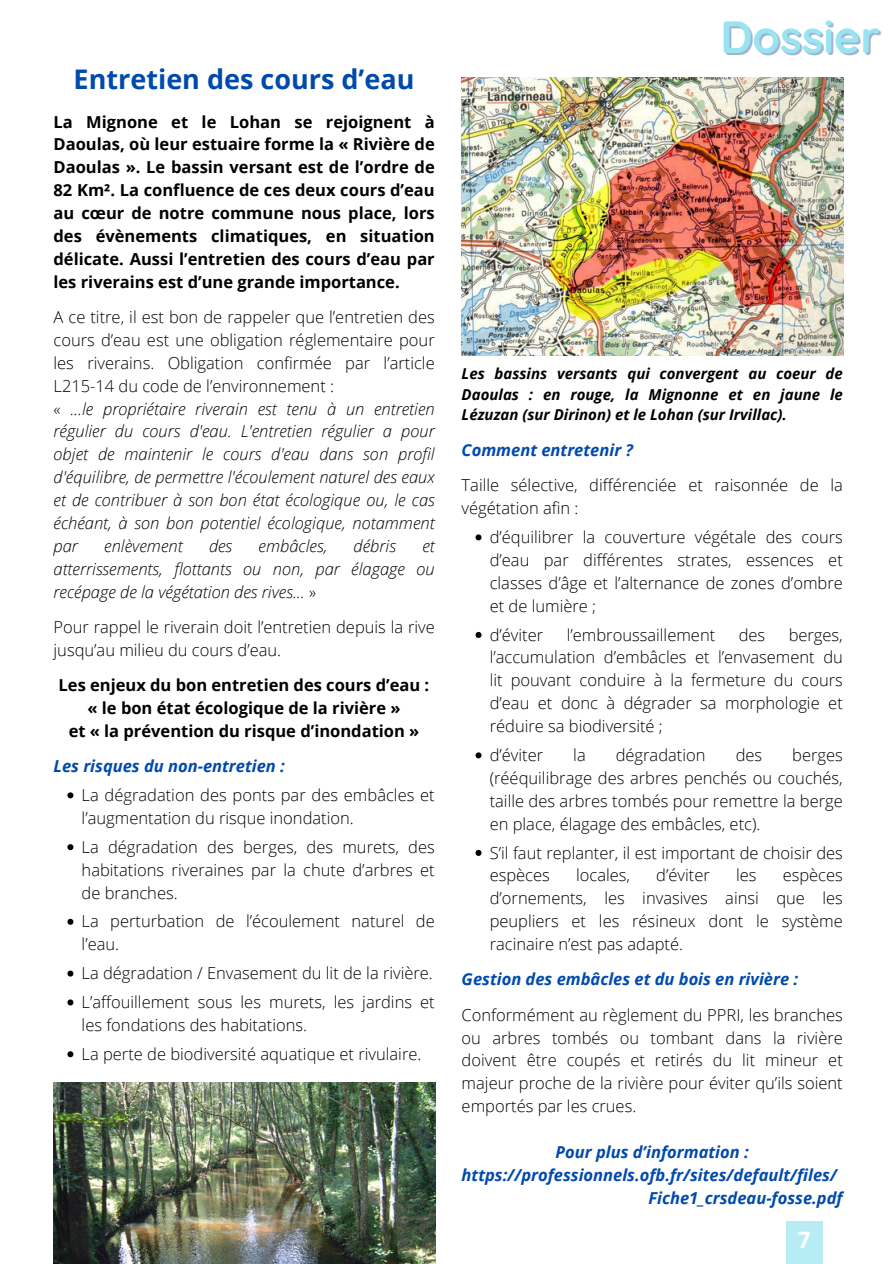
<style>
.page{position:relative;width:893px;height:1264px;background:#fff}
.page>*{position:absolute;margin:0;border:0;box-sizing:border-box;transform-origin:0 0}
.t1{font:700 45px "Quicksand";color:#9ae4f1}
.t2{font:700 27px "Open Sans";color:#004aad}
.t3{font:700 22.5px "Open Sans";color:#fff}
.t4{font:300 16.5px/22.8px "Open Sans";color:#000;text-align:justify}
.t5{font:700 16.5px/22.8px "Open Sans";color:#000;text-align:justify}
.t6{font:italic 300 16.5px/22.8px "Open Sans";color:#000;text-align:justify}
.t7{font:italic 700 16.5px "Open Sans";color:#004aad}
.t8{font:italic 700 15px/20.2px "Open Sans";color:#000;text-align:justify}
.s1{font-style:normal}
</style>
<div class="page">
<div style="left:786px;top:1220px;width:36px;height:43px;background:#b8ecf5"></div>
<img style="left:461px;top:78px;width:382px;height:277px">
<img style="left:54px;top:1082px;width:381px;height:181px">
<svg style="left:67px;top:792px;width:6px;height:6px"></svg>
<svg style="left:67px;top:844px;width:6px;height:6px"></svg>
<svg style="left:67px;top:918px;width:6px;height:6px"></svg>
<svg style="left:67px;top:970px;width:6px;height:6px"></svg>
<svg style="left:67px;top:999px;width:6px;height:6px"></svg>
<svg style="left:67px;top:1051px;width:6px;height:6px"></svg>
<svg style="left:475px;top:534px;width:6px;height:6px"></svg>
<svg style="left:475px;top:632px;width:6px;height:6px"></svg>
<svg style="left:475px;top:752px;width:6px;height:6px"></svg>
<svg style="left:475px;top:850px;width:6px;height:6px"></svg>
<p class="t2" style="left:74px;top:60px;width:342px">Entretien des cours d’eau</p>
<p class="t5" style="left:54px;top:110px;width:383px">La Mignone et le Lohan se rejoignent à Daoulas, où leur estuaire forme la « Rivière de Daoulas ». Le bassin versant est de l’ordre de 82 Km². La confluence de ces deux cours d’eau au cœur de notre commune nous place, lors des évènements climatiques, en situation délicate. Aussi l’entretien des cours d’eau par les riverains est d’une grande importance.</p>
<p class="t4" style="left:54px;top:305px;width:382px">A ce titre, il est bon de rappeler que l’entretien des cours d’eau est une obligation réglementaire pour les riverains. Obligation confirmée par l’article L215-14 du code de l’environnement :</p>
<p class="t6" style="left:54px;top:397px;width:383px"><span class="s1">«</span> ...le propriétaire riverain est tenu à un entretien régulier du cours d'eau. L'entretien régulier a pour objet de maintenir le cours d'eau dans son profil d'équilibre, de permettre l'écoulement naturel des eaux et de contribuer à son bon état écologique ou, le cas échéant, à son bon potentiel écologique, notamment par</p>
<p class="t6" style="left:104px;top:534px;width:80px">enlèvement</p>
<p class="t6" style="left:209px;top:534px;width:25px">des</p>
<p class="t6" style="left:258px;top:534px;width:70px">embâcles,</p>
<p class="t6" style="left:353px;top:534px;width:44px">débris</p>
<p class="t6" style="left:54px;top:534px;width:383px;text-indent:369px">et atterrissements, flottants ou non, par élagage ou recépage de la végétation des rives... <span class="s1">»</span></p>
<p class="t4" style="left:54px;top:615px;width:382px">Pour rappel le riverain doit l’entretien depuis la rive jusqu’au milieu du cours d’eau.</p>
<p class="t5" style="left:59px;top:673px;width:372px">Les enjeux du bon entretien des cours d’eau :</p>
<p class="t5" style="left:87px;top:696px;width:314px">« le bon état écologique de la rivière »</p>
<p class="t5" style="left:69px;top:719px;width:352px">et « la prévention du risque d’inondation »</p>
<p class="t7" style="left:54px;top:754px;width:233px">Les risques du non-entretien :</p>
<p class="t4" style="left:82px;top:783px;width:354px">La dégradation des ponts par des embâcles et l’augmentation du risque inondation.</p>
<p class="t4" style="left:82px;top:835px;width:354px">La dégradation des berges, des murets, des habitations riveraines par la chute d’arbres et de branches.</p>
<p class="t4" style="left:82px;top:909px;width:354px">La perturbation de l’écoulement naturel de l’eau.</p>
<p class="t4" style="left:82px;top:961px;width:353px">La dégradation / Envasement du lit de la rivière.</p>
<p class="t4" style="left:82px;top:990px;width:354px">L’affouillement sous les murets, les jardins et les fondations des habitations.</p>
<p class="t4" style="left:82px;top:1042px;width:341px">La perte de biodiversité aquatique et rivulaire.</p>
<p class="t1" style="left:720px;top:8px;width:161px">Dossier</p>
<p class="t8" style="left:461px;top:363px;width:383px">Les bassins versants qui convergent au coeur de Daoulas : en rouge, la Mignonne et en jaune le Lézuzan (sur Dirinon) et le Lohan (sur Irvillac).</p>
<p class="t7" style="left:461px;top:438px;width:173px">Comment entretenir ?</p>
<p class="t4" style="left:461px;top:473px;width:383px">Taille sélective, différenciée et raisonnée de la végétation afin :</p>
<p class="t4" style="left:489px;top:525px;width:354px">d’équilibrer la couverture végétale des cours d’eau par différentes strates, essences et classes d’âge et l’alternance de zones d’ombre et de lumière ;</p>
<p class="t4" style="left:489px;top:622px;width:55px">d’éviter</p>
<p class="t4" style="left:566px;top:622px;width:150px">l’embroussaillement</p>
<p class="t4" style="left:738px;top:622px;width:28px">des</p>
<p class="t4" style="left:489px;top:622px;width:354px;text-indent:299px">berges, l’accumulation d’embâcles et l’envasement du lit pouvant conduire à la fermeture du cours d’eau et donc à dégrader sa morphologie et réduire sa biodiversité ;</p>
<p class="t4" style="left:489px;top:743px;width:55px">d’éviter</p>
<p class="t4" style="left:573px;top:743px;width:14px">la</p>
<p class="t4" style="left:615px;top:743px;width:91px">dégradation</p>
<p class="t4" style="left:735px;top:743px;width:28px">des</p>
<p class="t4" style="left:489px;top:743px;width:354px;text-indent:302px">berges (rééquilibrage des arbres penchés ou couchés, taille des arbres tombés pour remettre la berge en place, élagage des embâcles, etc).</p>
<p class="t4" style="left:489px;top:840px;width:354px">S’il faut replanter, il est important de choisir des espèces</p>
<p class="t4" style="left:489px;top:863px;width:354px;text-indent:293px">espèces d’ornements, les invasives ainsi que les peupliers et les résineux dont le système racinaire n’est pas adapté.</p>
<p class="t7" style="left:461px;top:967px;width:338px">Gestion des embâcles et du bois en rivière :</p>
<p class="t4" style="left:461px;top:1002px;width:382px">Conformément au règlement du PPRI, les branches ou arbres tombés ou tombant dans la rivière doivent être coupés et retirés du lit mineur et majeur proche de la rivière pour éviter qu’ils soient emportés par les crues.</p>
<p class="t7" style="left:555px;top:1140px;width:194px">Pour plus d’information :</p>
<p class="t7" style="left:461px;top:1163px;width:377px">https://professionnels.ofb.fr/sites/default/files/</p>
<p class="t7" style="left:648px;top:1186px;width:196px">Fiche1_crsdeau-fosse.pdf</p>
<p class="t4" style="left:576px;top:863px;width:55px">locales,</p>
<p class="t4" style="left:656px;top:863px;width:55px">d’éviter</p>
<p class="t4" style="left:736px;top:863px;width:22px">les</p>
<p class="t3" style="left:797px;top:1224px;width:14px">7</p>
</div>
